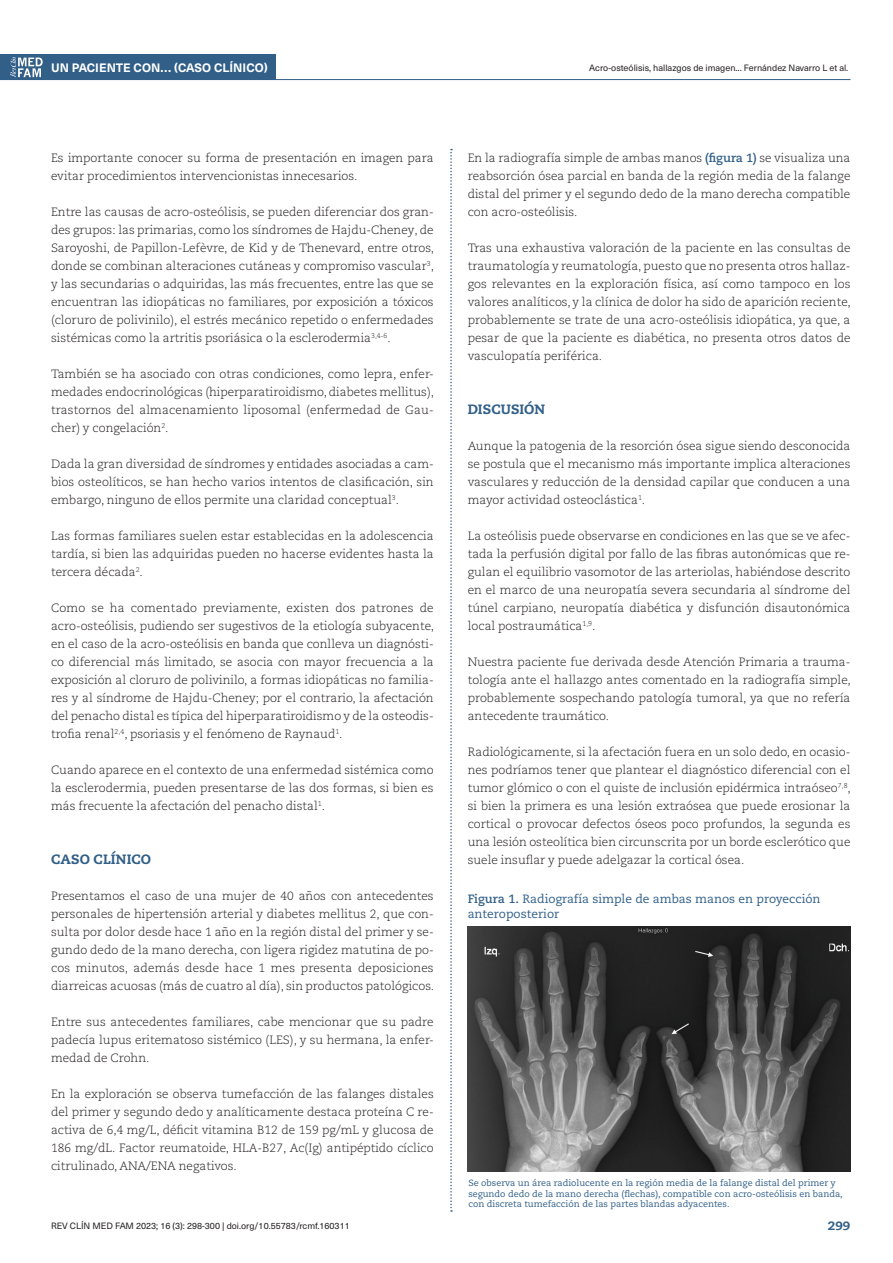
<style>
.page{position:relative;width:893px;height:1263px;background:#fff}
.page>*{position:absolute;margin:0;border:0;box-sizing:border-box;transform-origin:0 0}
.Tit1_articulo{font:800 13.5px "Caecilia LT Pro 85";letter-spacing:.005em;color:#315f88}
._00_Parrafo_base{font:300 12px/18px "Caecilia LT Pro 45";color:#231f20;text-align:justify}
.Titulo_tablas{font:12px/14.4px "Caecilia LT Pro 55 Roman";color:#315f88}
.t1{font:700 12px "Neue Haas Unica W1 G";letter-spacing:.005em;color:#fff}
.t2{font:800 12px "Caecilia LT Pro 85";color:#315f88;scale:1.06 1}
.Pie{font:9px/10.8px "Caecilia LT Pro 55 Roman";color:#315f88}
.t3{font:9px "Neue Haas Unica W1 G";color:#231f20}
.s1{font-family:"Caecilia LT Pro 75";font-weight:700;color:#315f88}
.s2{font-family:"Caecilia LT Pro 75";font-weight:700}
</style>
<div class="page">
<div style="left:0;top:54px;width:51px;height:26px;background:#315f88"></div>
<svg style="left:450px;top:149px;width:2px;height:1063px"></svg>
<div style="left:43px;top:54px;width:233px;height:26px;background:#315f88"></div>
<hr style="left:0;top:79px;width:850px;height:1px;background:#315f88">
<svg style="left:10px;top:57px;width:33px;height:21px"></svg>
<img style="left:468px;top:926px;width:382px;height:245px">
<p class="t1" style="left:51px;top:58px;width:218px">UN PACIENTE CON… (CASO CLÍNICO)</p>
<p class="t3" style="left:589px;top:61px;width:261px">Acro-osteólisis, hallazgos de imagen... Fernández Navarro L et al.</p>
<p class="_00_Parrafo_base" style="left:51px;top:148px;width:384px">Es importante conocer su forma de presentación en imagen para evitar procedimientos intervencionistas innecesarios.</p>
<p class="_00_Parrafo_base" style="left:51px;top:202px;width:385px">Entre las causas de acro-osteólisis, se pueden diferenciar dos gran&shy;des grupos: las primarias, como los síndromes de Hajdu-Cheney, de Saroyoshi, de Papillon-Lefèvre, de Kid y de Thenevard, entre otros, donde se combinan alteraciones cutáneas y compromiso vascular<sup>3</sup>, y las secundarias o adquiridas, las más frecuentes, entre las que se encuentran las idiopáticas no familiares, por exposición a tóxicos (cloruro de polivinilo), el estrés mecánico repetido o enfermedades sistémicas como la artritis psoriásica o la esclerodermia<sup>3,4-6</sup>.</p>
<p class="_00_Parrafo_base" style="left:51px;top:364px;width:385px">También se ha asociado con otras condiciones, como lepra, enfer&shy;medades endocrinológicas (hiperparatiroidismo, diabetes mellitus), trastornos del almacenamiento liposomal (enfermedad de Gau&shy;cher) y congelación<sup>2</sup>.</p>
<p class="_00_Parrafo_base" style="left:51px;top:454px;width:384px">Dada la gran diversidad de síndromes y entidades asociadas a cam&shy;bios osteolíticos, se han hecho varios intentos de clasificación, sin embargo, ninguno de ellos permite una claridad conceptual<sup>3</sup>.</p>
<p class="_00_Parrafo_base" style="left:51px;top:526px;width:384px">Las formas familiares suelen estar establecidas en la adolescencia tardía, si bien las adquiridas pueden no hacerse evidentes hasta la tercera década<sup>2</sup>.</p>
<p class="_00_Parrafo_base" style="left:51px;top:598px;width:385px">Como se ha comentado previamente, existen dos patrones de acro-osteólisis, pudiendo ser sugestivos de la etiología subyacente, en el caso de la acro-osteólisis en banda que conlleva un diagnósti&shy;co diferencial más limitado, se asocia con mayor frecuencia a la exposición al cloruro de polivinilo, a formas idiopáticas no familia&shy;res y al síndrome de Hajdu-Cheney; por el contrario, la afectación del penacho distal es típica del hiperparatiroidismo y de la osteodis&shy;trofia renal<sup>2,4</sup>, psoriasis y el fenómeno de Raynaud<sup>1</sup>.</p>
<p class="_00_Parrafo_base" style="left:51px;top:760px;width:384px">Cuando aparece en el contexto de una enfermedad sistémica como la esclerodermia, pueden presentarse de las dos formas, si bien es más frecuente la afectación del penacho distal<sup>1</sup>.</p>
<p class="Tit1_articulo" style="left:51px;top:849px;width:102px">CASO CLÍNICO</p>
<p class="_00_Parrafo_base" style="left:51px;top:886px;width:385px">Presentamos el caso de una mujer de 40 años con antecedentes personales de hipertensión arterial y diabetes mellitus 2, que con&shy;sulta por dolor desde hace 1 año en la región distal del primer y se&shy;gundo dedo de la mano derecha, con ligera rigidez matutina de po&shy;cos minutos, además desde hace 1 mes presenta deposiciones diarreicas acuosas (más de cuatro al día), sin productos patológicos.</p>
<p class="_00_Parrafo_base" style="left:51px;top:1012px;width:384px">Entre sus antecedentes familiares, cabe mencionar que su padre padecía lupus eritematoso sistémico (LES), y su hermana, la enfer&shy;medad de Crohn.</p>
<p class="_00_Parrafo_base" style="left:51px;top:1084px;width:384px">En la exploración se observa tumefacción de las falanges distales del primer y segundo dedo y analíticamente destaca proteína C re&shy;activa de 6,4 mg/L, déficit vitamina B12 de 159 pg/mL y glucosa de 186 mg/dL. Factor reumatoide, HLA-B27, Ac(Ig) antipéptido cíclico citrulinado, ANA/ENA negativos.</p>
<p class="_00_Parrafo_base" style="left:468px;top:148px;width:384px">En la radiografía simple de ambas manos <span class="s1">(figura 1)</span> se visualiza una reabsorción ósea parcial en banda de la región media de la falange distal del primer y el segundo dedo de la mano derecha compatible con acro-osteólisis.</p>
<p class="_00_Parrafo_base" style="left:468px;top:238px;width:385px">Tras una exhaustiva valoración de la paciente en las consultas de traumatología y reumatología, puesto que no presenta otros hallaz&shy;gos relevantes en la exploración física, así como tampoco en los valores analíticos, y la clínica de dolor ha sido de aparición reciente, probablemente se trate de una acro-osteólisis idiopática, ya que, a pesar de que la paciente es diabética, no presenta otros datos de vasculopatía periférica.</p>
<p class="Tit1_articulo" style="left:468px;top:399px;width:79px">DISCUSIÓN</p>
<p class="_00_Parrafo_base" style="left:468px;top:436px;width:384px">Aunque la patogenia de la resorción ósea sigue siendo desconocida se postula que el mecanismo más importante implica alteraciones vasculares y reducción de la densidad capilar que conducen a una mayor actividad osteoclástica<sup>1</sup>.</p>
<p class="_00_Parrafo_base" style="left:468px;top:526px;width:384px">La osteólisis puede observarse en condiciones en las que se ve afec&shy;tada la perfusión digital por fallo de las fibras autonómicas que re&shy;gulan el equilibrio vasomotor de las arteriolas, habiéndose descrito en el marco de una neuropatía severa secundaria al síndrome del túnel carpiano, neuropatía diabética y disfunción disautonómica local postraumática<sup>1,9</sup>.</p>
<p class="_00_Parrafo_base" style="left:468px;top:652px;width:385px">Nuestra paciente fue derivada desde Atención Primaria a trauma&shy;tología ante el hallazgo antes comentado en la radiografía simple, probablemente sospechando patología tumoral, ya que no refería antecedente traumático.</p>
<p class="_00_Parrafo_base" style="left:468px;top:742px;width:385px">Radiológicamente, si la afectación fuera en un solo dedo, en ocasio&shy;nes podríamos tener que plantear el diagnóstico diferencial con el tumor glómico o con el quiste de inclusión epidérmica intraóseo<sup>7,8</sup>, si bien la primera es una lesión extraósea que puede erosionar la cortical o provocar defectos óseos poco profundos, la segunda es una lesión osteolítica bien circunscrita por un borde esclerótico que suele insuflar y puede adelgazar la cortical ósea.</p>
<p class="Titulo_tablas" style="left:468px;top:892px;width:354px"><span class="s2">Figura 1.</span> Radiografía simple de ambas manos en proyección anteroposterior</p>
<p class="Pie" style="left:468px;top:1177px;width:376px">Se observa un área radiolucente en la región media de la falange distal del primer y segundo dedo de la mano derecha (flechas), compatible con acro-osteólisis en banda, con discreta tumefacción de las partes blandas adyacentes.</p>
<p class="t3" style="left:51px;top:1219px;width:300px">REV CLÍN MED FAM 2023; 16 (3): 298-300 | doi.org/10.55783/rcmf.160311</p>
<p class="t2" style="left:828px;top:1217px;width:23px">299</p>
</div>
